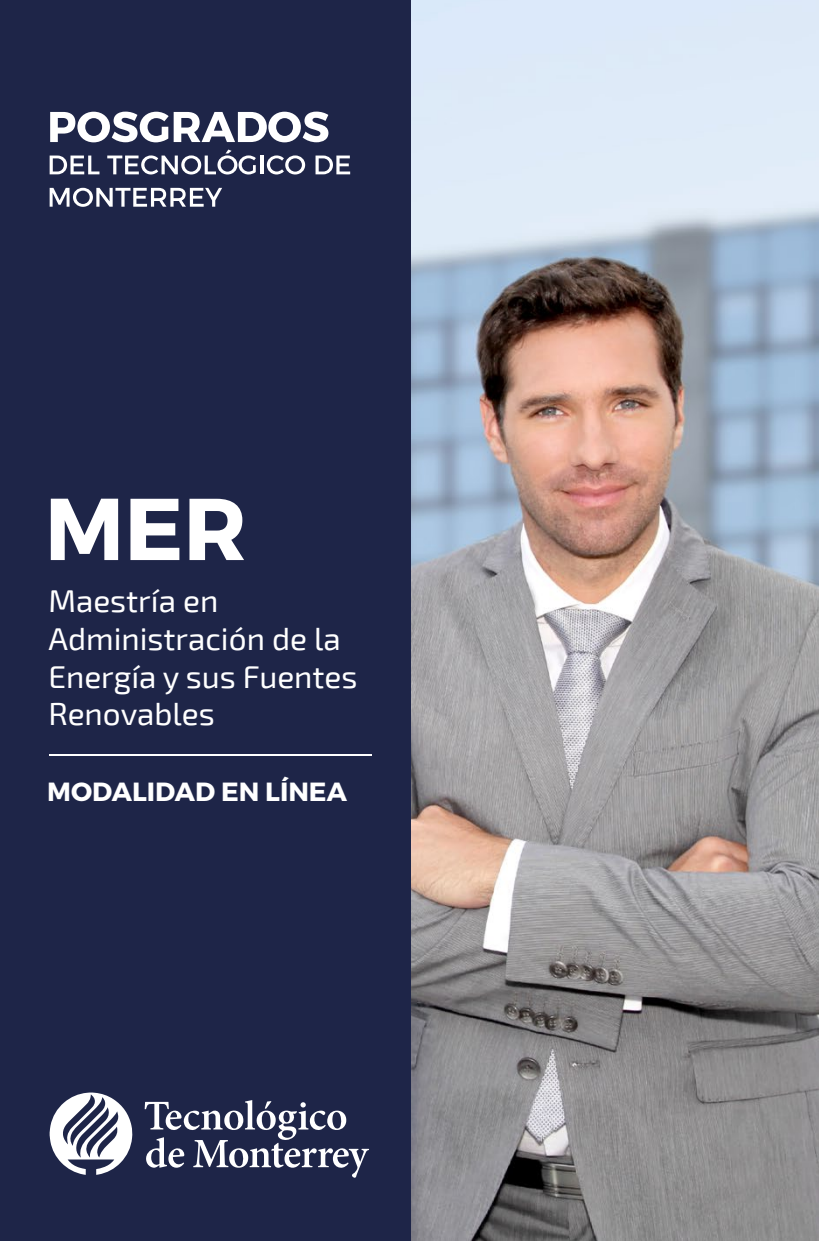
<style>
.page{position:relative;width:819px;height:1241px;background:#fff}
.page>*{position:absolute;margin:0;border:0;box-sizing:border-box;transform-origin:0 0}
.t1{font:700 87.5px "Montserrat";color:#fff}
.t2{font:31.5px/37.8px "Exo 2";color:#fff}
.t3{font:700 26.25px "Montserrat";color:#fff}
</style>
<div class="page">
<div style="left:0;top:0;width:707px;height:1240px;background:#1e2548"></div>
<svg style="left:50px;top:1092px;width:82px;height:82px"></svg>
<svg style="left:145px;top:1100px;width:224px;height:77px"></svg>
<svg style="left:50px;top:112px;width:278px;height:30px"></svg>
<svg style="left:50px;top:155px;width:49px;height:19px"></svg>
<svg style="left:107px;top:149px;width:149px;height:25px"></svg>
<hr style="left:260px;top:155px;width:3px;height:19px;background:#fff">
<svg style="left:267px;top:155px;width:38px;height:19px"></svg>
<svg style="left:315px;top:155px;width:35px;height:19px"></svg>
<svg style="left:50px;top:188px;width:172px;height:19px"></svg>
<hr style="left:50px;top:754px;width:322px;height:2px;background:#fff">
<img style="left:412px;top:0;width:407px;height:1240px">
<h1 class="t1" style="left:45px;top:474px;width:203px">MER</h1>
<p class="t2" style="left:48px;top:580px;width:310px">Maestría en<br>Administración de la<br>Energía y sus Fuentes<br>Renovables</p>
<p class="t3" style="left:47px;top:775px;width:301px">MODALIDAD EN LÍNEA</p>
</div>
